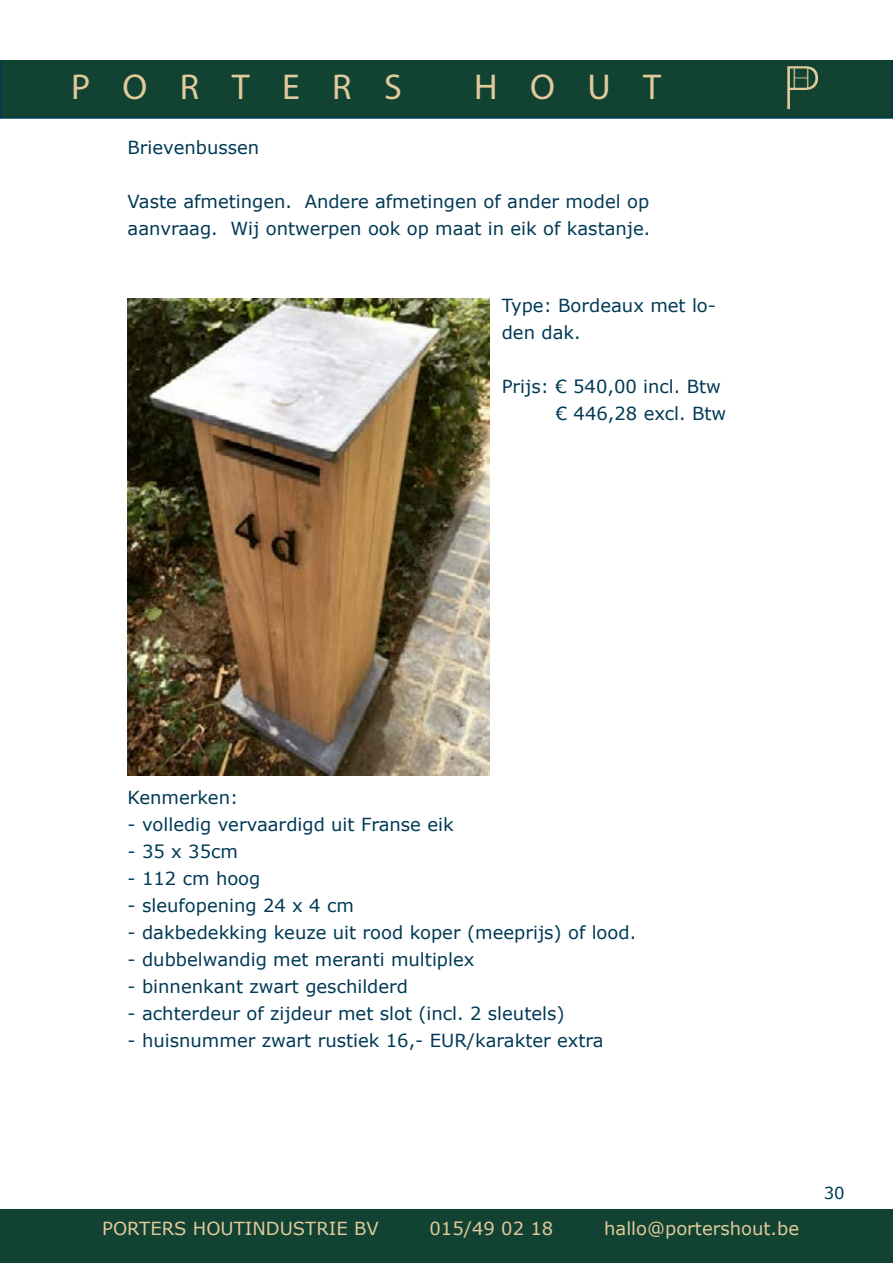
<style>
.page{position:relative;width:893px;height:1263px;background:#fff}
.page>*{position:absolute;margin:0;border:0;box-sizing:border-box;transform-origin:0 0}
.t1{font:100 60px "Helvetica Neue";color:#e1ca9b}
.t2{font:36px "Myriad Pro";letter-spacing:.9em;color:#e1ca9b}
.t3{font:100 26.85px "Helvetica Neue";color:#e1ca9b}
.t4{font:18px/27px "Verdana";color:#003955}
.t5{font:18px "Verdana";color:#e1ca9b}
.t6{font:16.5px "Verdana";color:#003955}
</style>
<div class="page">
<div style="left:0;top:54px;width:893px;height:65px;background:#114232;border:2px solid #003955"></div>
<div style="left:0;top:1209px;width:893px;height:54px;background:#114232"></div>
<div style="left:0;top:0;width:893px;height:60px;background:#fff"></div>
<img style="left:128px;top:298px;width:361px;height:477px">
<h2 class="t2" style="left:71px;top:66px;width:332px">PORTERS</h2>
<h2 class="t2" style="left:474px;top:66px;width:188px">HOUT</h2>
<h1 class="t1" style="left:783px;top:53px;width:37px">P</h1>
<h3 class="t3" style="left:792px;top:63px;width:19px">H</h3>
<p class="t4" style="left:128px;top:135px;width:133px">Brievenbussen</p>
<p class="t4" style="left:128px;top:189px;width:524px">Vaste afmetingen. Andere afmetingen of ander model op aanvraag. Wij ontwerpen ook op maat in eik of kastanje.</p>
<p class="t4" style="left:502px;top:293px;width:216px">Type: Bordeaux met lo&shy;den dak.</p>
<p class="t4" style="left:502px;top:374px;width:226px;text-align:right">Prijs: € 540,00 incl. Btw € 446,28 excl. Btw</p>
<p class="t4" style="left:128px;top:785px;width:112px">Kenmerken:</p>
<p class="t4" style="left:128px;top:812px;width:328px">- volledig vervaardigd uit Franse eik</p>
<p class="t4" style="left:128px;top:839px;width:112px">- 35 x 35cm</p>
<p class="t4" style="left:128px;top:866px;width:134px">- 112 cm hoog</p>
<p class="t4" style="left:128px;top:893px;width:228px">- sleufopening 24 x 4 cm</p>
<p class="t4" style="left:128px;top:920px;width:510px">- dakbedekking keuze uit rood koper (meeprijs) of lood.</p>
<p class="t4" style="left:128px;top:947px;width:348px">- dubbelwandig met meranti multiplex</p>
<p class="t4" style="left:128px;top:974px;width:282px">- binnenkant zwart geschilderd</p>
<p class="t4" style="left:128px;top:1001px;width:439px">- achterdeur of zijdeur met slot (incl. 2 sleutels)</p>
<p class="t4" style="left:128px;top:1028px;width:478px">- huisnummer zwart rustiek 16,- EUR/karakter extra</p>
<p class="t5" style="left:102px;top:1221px;width:278px">PORTERS HOUTINDUSTRIE BV</p>
<p class="t5" style="left:430px;top:1221px;width:125px">015/49 02 18</p>
<p class="t5" style="left:604px;top:1221px;width:197px">hallo@portershout.be</p>
<p class="t6" style="left:824px;top:1185px;width:22px">30</p>
</div>
